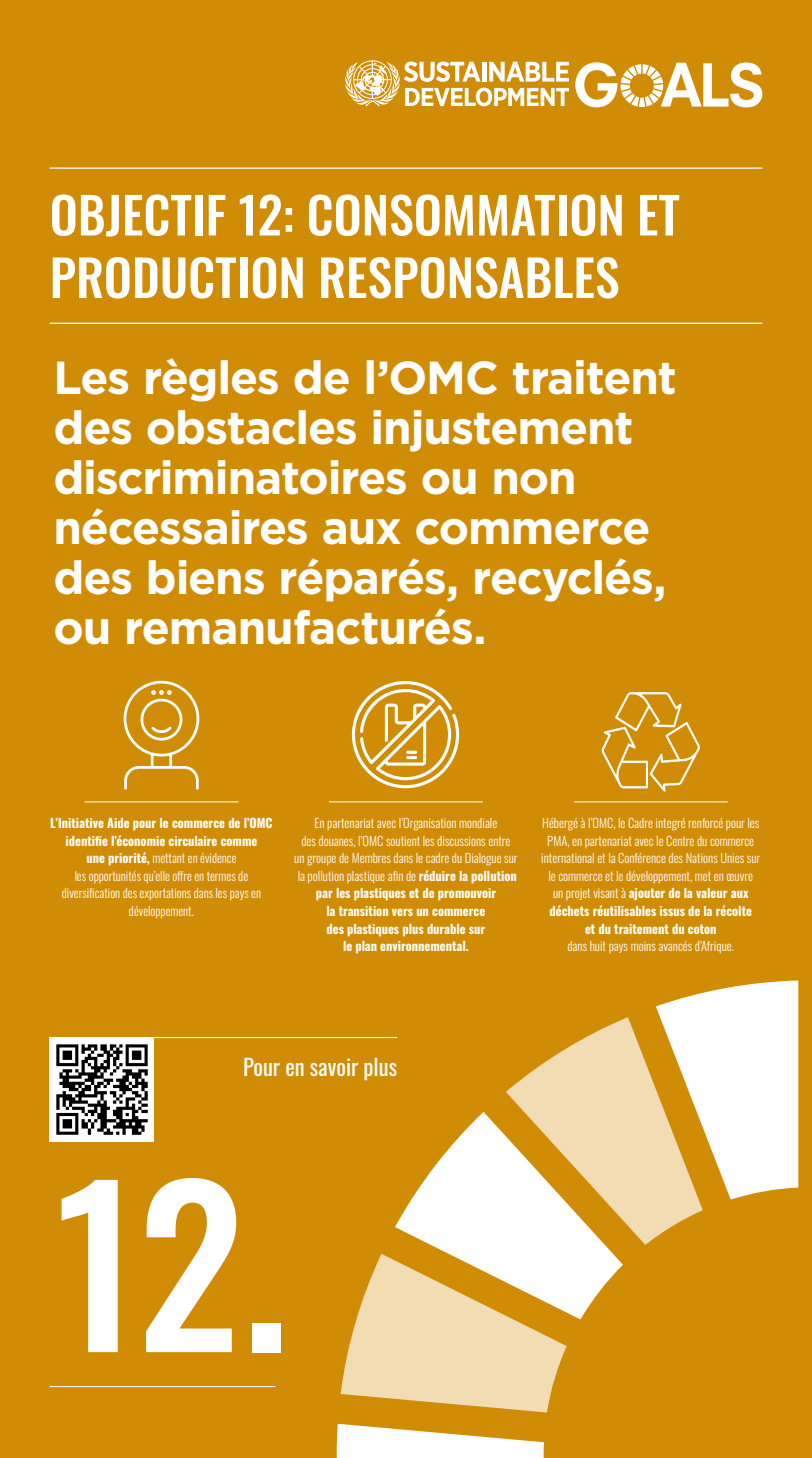
<style>
.page{position:relative;width:812px;height:1458px;background:#fff}
.page>*{position:absolute;margin:0;border:0;box-sizing:border-box;transform-origin:0 0}
.t1{font:500 212.5px "Oswald";color:#fff}
.t2{font:500 50px/62.5px "Oswald";color:#fff}
.t3{font:700 46.25px/50px "Gotham";letter-spacing:-.025em;color:#fff}
.t4{font:22.5px "Oswald";color:#fff}
.t5{font:300 12.5px/17.5px "Oswald";color:#fff;text-align:center}
.s1{font-weight:700}
</style>
<div class="page">
<div style="left:0;top:0;width:811px;height:1457px;background:#d18c05"></div>
<hr style="left:50px;top:167px;width:712px;height:2px;background:#fff">
<hr style="left:50px;top:322px;width:712px;height:2px;background:#fff">
<hr style="left:50px;top:1385px;width:225px;height:1px;background:#fff">
<svg style="left:395px;top:1112px;width:228px;height:207px;fill:#fff"></svg>
<svg style="left:336px;top:1423px;width:208px;height:34px"></svg>
<svg style="left:340px;top:1253px;width:226px;height:159px"></svg>
<svg style="left:505px;top:980px;width:293px;height:264px"></svg>
<svg style="left:345px;top:60px;width:224px;height:46px"></svg>
<svg style="left:575px;top:62px;width:187px;height:45px"></svg>
<hr style="left:50px;top:1036px;width:347px;height:1px;background:#fff">
<div style="left:50px;top:1037px;width:104px;height:104px;background:#fff"></div>
<hr style="left:573px;top:801px;width:154px;height:1px;background:#fff">
<hr style="left:329px;top:801px;width:154px;height:1px;background:#fff">
<hr style="left:84px;top:801px;width:154px;height:1px;background:#fff">
<svg style="left:124px;top:680px;width:75px;height:109px"></svg>
<svg style="left:352px;top:681px;width:107px;height:107px"></svg>
<svg style="left:601px;top:692px;width:99px;height:99px"></svg>
<img style="left:56px;top:1044px;width:92px;height:91px">
<h2 class="t2" style="left:50px;top:187px;width:631px">OBJECTIF 12: CONSOMMATION ET<br>PRODUCTION RESPONSABLES</h2>
<h3 class="t3" style="left:53px;top:352px;width:625px">Les règles de l’OMC traitent des obstacles injustement discriminatoires ou non nécessaires aux commerce des biens réparés, recyclés, ou remanufacturés.</h3>
<p class="t5" style="left:50px;top:813px;width:224px"><span class="s1">L’Initiative Aide pour le commerce de l’OMC identifie l’économie circulaire comme<br>une priorité,</span> mettant en évidence<br>les opportunités qu’elle offre en termes de diversification des exportations dans les pays en développement.</p>
<p class="t5" style="left:294px;top:813px;width:225px">En partenariat avec l’Organisation mondiale<br>des douanes, l’OMC soutient les discussions entre<br>un groupe de Membres dans le cadre du Dialogue sur la pollution plastique afin de <span class="s1">réduire la pollution par les plastiques et de promouvoir<br>la transition vers un commerce<br>des plastiques plus durable sur<br>le plan environnemental.</span></p>
<p class="t5" style="left:541px;top:813px;width:220px">Hébergé à l’OMC, le Cadre integré renforcé pour les PMA, en partenariat avec le Centre du commerce international et la Conférence des Nations Unies sur le commerce et le développement, met en œuvre<br>un projet visant à <span class="s1">ajouter de la valeur aux déchets réutilisables issus de la récolte<br>et du traitement du coton</span></p>
<p class="t5" style="left:567px;top:935px;width:168px">dans huit pays moins avancés d’Afrique.</p>
<h3 class="t4" style="left:243px;top:1046px;width:155px">Pour en savoir plus</h3>
<h1 class="t1" style="left:56px;top:1154px;width:234px">12.</h1>
</div>
